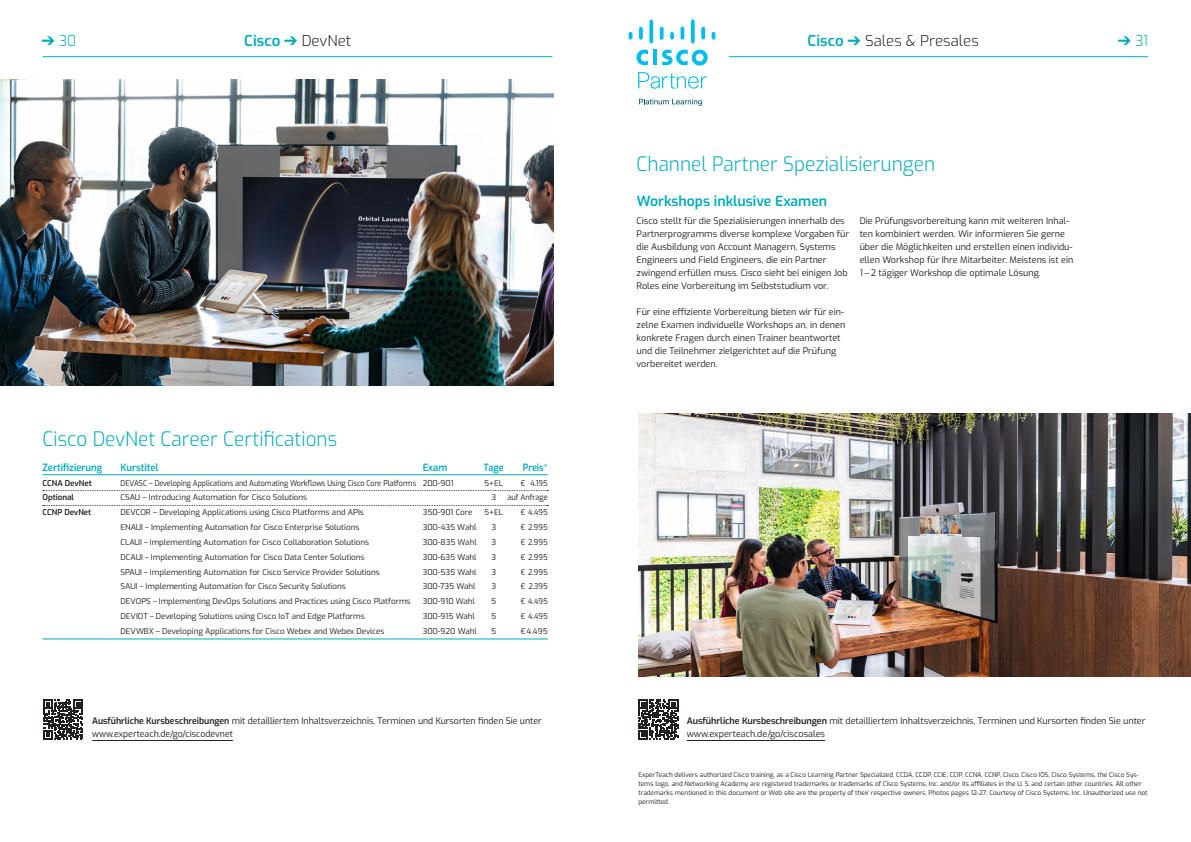
<style>
.page{position:relative;width:1191px;height:842px;background:#fff}
.page>*{position:absolute;margin:0;border:0;box-sizing:border-box;transform-origin:0 0}
.t1{font:300 20px "Exo";color:#00aabc;scale:.95 1}
.t2{font:300 15px "Exo";color:#231f20}
.t3{font:300 15px "Exo";color:#00aabc;scale:.9 1}
.t4{font:600 14px "Exo";color:#00aabc}
.t5{font:600 10px "Exo";color:#00aabc;scale:.95 1}
.t6{font:600 10px "Exo";color:#00aabc;scale:.9 1}
.t7{font:600 10px "Exo";color:#00aabc;scale:.92 1}
.t8{font:9px/13px "Exo";color:#231f20}
.t9{font:8px "Exo";color:#231f20}
.t10{font:8px "Exo";color:#231f20;scale:.9 1}
.t11{font:8px "Exo";color:#231f20;scale:.92 1}
.t12{font:600 8px "Exo";color:#231f20}
.t13{font:6.5px/9px "Exo";color:#231f20}
.s1{font-weight:600;color:#00aabc}
.s2{color:#00aabc}
.s3{font-weight:600}
</style>
<div class="page">
<hr style="left:638px;top:56px;width:509px;height:1px;background:#00aabc">
<hr style="left:43px;top:56px;width:509px;height:1px;background:#00aabc">
<svg style="left:43px;top:699px;width:40px;height:40px"></svg>
<hr style="left:92px;top:740px;width:141px;height:1px;background:#231f20">
<hr style="left:687px;top:740px;width:138px;height:1px;background:#231f20">
<hr style="left:43px;top:474px;width:505px;height:1px;background:#00aabc">
<svg style="left:43px;top:490px;width:505px;height:1px"></svg>
<svg style="left:43px;top:505px;width:505px;height:1px"></svg>
<hr style="left:43px;top:639px;width:505px;height:1px;background:#00aabc">
<svg style="left:638px;top:699px;width:40px;height:40px"></svg>
<img style="left:0;top:79px;width:554px;height:307px">
<img style="left:638px;top:414px;width:553px;height:262px">
<div style="left:615px;top:20px;width:114px;height:86px;background:#fff"></div>
<svg style="left:638px;top:72px;width:68px;height:17px"></svg>
<hr style="left:653px;top:50px;width:4px;height:15px;background:#01bcec">
<svg style="left:636px;top:50px;width:12px;height:15px"></svg>
<svg style="left:662px;top:50px;width:45px;height:16px"></svg>
<svg style="left:628px;top:32px;width:4px;height:8px"></svg>
<svg style="left:639px;top:26px;width:4px;height:14px"></svg>
<svg style="left:649px;top:20px;width:4px;height:23px"></svg>
<svg style="left:659px;top:26px;width:4px;height:14px"></svg>
<svg style="left:670px;top:32px;width:4px;height:8px"></svg>
<svg style="left:680px;top:26px;width:4px;height:14px"></svg>
<svg style="left:691px;top:20px;width:4px;height:23px"></svg>
<svg style="left:701px;top:26px;width:4px;height:14px"></svg>
<svg style="left:711px;top:31px;width:4px;height:9px"></svg>
<svg style="left:639px;top:99px;width:63px;height:7px"></svg>
<h2 class="t3" style="left:42px;top:30px;width:40px">➔ 30</h2>
<h2 class="t2" style="left:244px;top:30px;width:108px"><span class="s1">Cisco</span> <span class="s2">➔</span> DevNet</h2>
<h2 class="t2" style="left:807px;top:30px;width:173px"><span class="s1">Cisco</span> <span class="s2">➔</span> Sales &amp; Presales</h2>
<h2 class="t3" style="left:1117px;top:30px;width:35px">➔ 31</h2>
<h1 class="t1" style="left:636px;top:149px;width:316px">Channel Partner Spezialisierungen</h1>
<h3 class="t4" style="left:637px;top:191px;width:192px">Workshops inklusive Examen</h3>
<h1 class="t1" style="left:43px;top:424px;width:312px">Cisco DevNet Career Certifications</h1>
<p class="t5" style="left:43px;top:460px;width:64px">Zertifizierung</p>
<p class="t5" style="left:121px;top:460px;width:41px">Kurstitel</p>
<p class="t5" style="left:423px;top:460px;width:27px">Exam</p>
<p class="t7" style="left:483px;top:460px;width:24px">Tage</p>
<p class="t6" style="left:523px;top:460px;width:29px">Preis*</p>
<p class="t12" style="left:43px;top:477px;width:51px">CCNA DevNet</p>
<p class="t10" style="left:121px;top:477px;width:372px">DEVASC – Developing Applications and Automating Workflows Using Cisco Core Platforms 200-901</p>
<p class="t9" style="left:484px;top:477px;width:20px">5+EL</p>
<p class="t11" style="left:521px;top:477px;width:31px">€ 4.195</p>
<p class="t12" style="left:43px;top:491px;width:33px">Optional</p>
<p class="t9" style="left:121px;top:492px;width:188px">CSAU – Introducing Automation for Cisco Solutions</p>
<p class="t9" style="left:491px;top:492px;width:6px">3</p>
<p class="t11" style="left:507px;top:492px;width:45px">auf Anfrage</p>
<p class="t12" style="left:43px;top:506px;width:50px">CCNP DevNet</p>
<p class="t9" style="left:121px;top:506px;width:245px">DEVCOR – Developing Applications using Cisco Platforms and APIs</p>
<p class="t9" style="left:423px;top:506px;width:51px">350-901 Core</p>
<p class="t9" style="left:484px;top:506px;width:20px">5+EL</p>
<p class="t11" style="left:521px;top:506px;width:31px">€ 4.495</p>
<p class="t9" style="left:121px;top:521px;width:240px">ENAUI – Implementing Automation for Cisco Enterprise Solutions</p>
<p class="t9" style="left:423px;top:521px;width:55px">300-435 Wahl</p>
<p class="t9" style="left:491px;top:521px;width:6px">3</p>
<p class="t11" style="left:521px;top:521px;width:31px">€ 2.995</p>
<p class="t9" style="left:121px;top:536px;width:250px">CLAUI – Implementing Automation for Cisco Collaboration Solutions</p>
<p class="t9" style="left:423px;top:536px;width:56px">300-835 Wahl</p>
<p class="t9" style="left:491px;top:536px;width:6px">3</p>
<p class="t11" style="left:521px;top:536px;width:31px">€ 2.995</p>
<p class="t9" style="left:121px;top:551px;width:245px">DCAUI – Implementing Automation for Cisco Data Center Solutions</p>
<p class="t9" style="left:423px;top:551px;width:55px">300-635 Wahl</p>
<p class="t9" style="left:491px;top:551px;width:6px">3</p>
<p class="t11" style="left:521px;top:551px;width:31px">€ 2.995</p>
<p class="t9" style="left:121px;top:566px;width:261px">SPAUI – Implementing Automation for Cisco Service Provider Solutions</p>
<p class="t9" style="left:423px;top:566px;width:55px">300-535 Wahl</p>
<p class="t9" style="left:491px;top:566px;width:6px">3</p>
<p class="t11" style="left:521px;top:566px;width:31px">€ 2.995</p>
<p class="t9" style="left:121px;top:581px;width:227px">SAUI – Implementing Automation for Cisco Security Solutions</p>
<p class="t9" style="left:423px;top:581px;width:54px">300-735 Wahl</p>
<p class="t9" style="left:491px;top:581px;width:6px">3</p>
<p class="t11" style="left:521px;top:581px;width:31px">€ 2.395</p>
<p class="t9" style="left:121px;top:595px;width:291px">DEVOPS – Implementing DevOps Solutions and Practices using Cisco Platforms</p>
<p class="t9" style="left:423px;top:595px;width:54px">300-910 Wahl</p>
<p class="t9" style="left:491px;top:595px;width:7px">5</p>
<p class="t11" style="left:521px;top:595px;width:31px">€ 4.495</p>
<p class="t9" style="left:121px;top:610px;width:246px">DEVIOT – Developing Solutions using Cisco IoT and Edge Platforms</p>
<p class="t9" style="left:423px;top:610px;width:54px">300-915 Wahl</p>
<p class="t9" style="left:491px;top:610px;width:7px">5</p>
<p class="t11" style="left:521px;top:610px;width:31px">€ 4.495</p>
<p class="t9" style="left:121px;top:625px;width:265px">DEVWBX – Developing Applications for Cisco Webex and Webex Devices</p>
<p class="t9" style="left:423px;top:625px;width:56px">300-920 Wahl</p>
<p class="t9" style="left:491px;top:625px;width:7px">5</p>
<p class="t9" style="left:521px;top:625px;width:28px">€4.495</p>
<p class="t8" style="left:636px;top:214px;width:214px">Cisco stellt für die Spezialisierungen innerhalb des Partnerprogramms diverse komplexe Vorgaben für die Ausbildung von Account Managern, Systems Engineers und Field Engineers, die ein Partner zwingend erfüllen muss. Cisco sieht bei einigen Job Roles eine Vorbereitung im Selbststudium vor.</p>
<p class="t8" style="left:636px;top:305px;width:210px">Für eine effiziente Vorbereitung bieten wir für ein&shy;zelne Examen individuelle Workshops an, in denen konkrete Fragen durch einen Trainer beantwortet und die Teilnehmer zielgerichtet auf die Prüfung vorbereitet werden.</p>
<p class="t8" style="left:859px;top:214px;width:215px">Die Prüfungsvorbereitung kann mit weiteren Inhal&shy;ten kombiniert werden. Wir informieren Sie gerne über die Möglichkeiten und erstellen einen individu&shy;ellen Workshop für Ihre Mitarbeiter. Meistens ist ein 1 – 2 tägiger Workshop die optimale Lösung.</p>
<p class="t8" style="left:92px;top:714px;width:451px"><span class="s3">Ausführliche Kursbeschreibungen</span> mit detailliertem Inhaltsverzeichnis, Terminen und Kursorten finden Sie unter www.experteach.de/go/ciscodevnet</p>
<p class="t8" style="left:687px;top:714px;width:460px"><span class="s3">Ausführliche Kursbeschreibungen</span> mit detailliertem Inhaltsverzeichnis, Terminen und Kursorten finden Sie unter www.experteach.de/go/ciscosales</p>
<p class="t13" style="left:638px;top:769px;width:511px">ExperTeach delivers authorized Cisco training, as a Cisco Learning Partner Specialized. CCDA, CCDP, CCIE, CCIP, CCNA, CCNP, Cisco, Cisco IOS, Cisco Systems, the Cisco Sys&shy;tems logo, and Networking Academy are registered trademarks or trademarks of Cisco Systems, Inc. and/or its affiliates in the U. S. and certain other countries. All other trademarks mentioned in this document or Web site are the property of their respective owners. Photos pages 12-27: Courtesy of Cisco Systems, Inc. Unauthorized use not permitted.</p>
</div>
